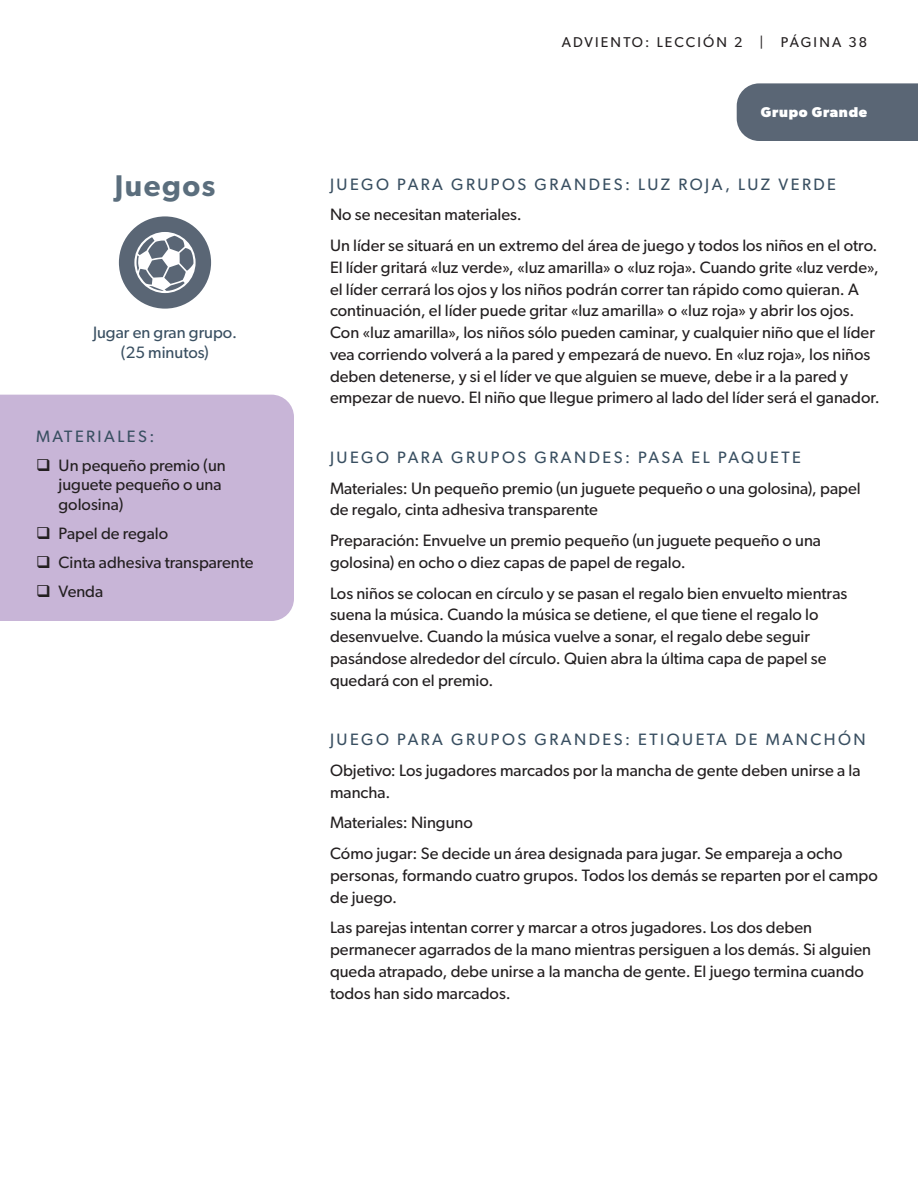
<style>
.page{position:relative;width:918px;height:1188px;background:#fff}
.page>*{position:absolute;margin:0;border:0;box-sizing:border-box;transform-origin:0 0}
.t1{font:600 30px "Gibson";letter-spacing:.05em;color:#5b6e7d}
.t2{font:16.5px/21.8px "Gibson";color:#231f20}
.subtitle{font:16.5px "Gibson";letter-spacing:.15em;color:#394f61}
.subtitle-2{font:16.5px/19.8px "Gibson";color:#394f61;text-align:center}
.t3{font:14.25px "Gibson";letter-spacing:.15em;color:#231f20}
.t4{font:700 14.25px "Gibson";letter-spacing:.05em;color:#fff}
</style>
<div class="page">
<div style="left:737px;top:83px;width:181px;height:58px;background:#5a6675"></div>
<div style="left:119px;top:216px;width:92px;height:93px;background:#5a6675;border-radius:50%"></div>
<svg style="left:134px;top:232px;width:62px;height:61px"></svg>
<div style="left:0;top:395px;width:294px;height:226px;background:#c8b5d7"></div>
<h1 class="t1" style="left:115px;top:168px;width:102px">Juegos</h1>
<p class="subtitle-2" style="left:93px;top:323px;width:145px">Jugar en gran grupo. (25 minutos)</p>
<p class="subtitle" style="left:36px;top:426px;width:120px">MATERIALES:</p>
<p class="t2" style="left:58px;top:455px;width:169px;line-height:19.8px;text-indent:-22px">❑ Un pequeño premio (un juguete pequeño o una golosina)</p>
<p class="t2" style="left:36px;top:522px;width:134px">❑ Papel de regalo</p>
<p class="t2" style="left:36px;top:551px;width:219px">❑ Cinta adhesiva transparente</p>
<p class="t2" style="left:36px;top:580px;width:69px">❑ Venda</p>
<p class="t3" style="left:562px;top:34px;width:307px">ADVIENTO: LECCIÓN 2 | PÁGINA 38</p>
<p class="t4" style="left:761px;top:104px;width:108px">Grupo Grande</p>
<p class="subtitle" style="left:330px;top:174px;width:507px">JUEGO PARA GRUPOS GRANDES: LUZ ROJA, LUZ VERDE</p>
<p class="t2" style="left:330px;top:204px;width:193px">No se necesitan materiales.</p>
<p class="t2" style="left:330px;top:234px;width:551px">Un líder se situará en un extremo del área de juego y todos los niños en el otro.<br>El líder gritará «luz verde», «luz amarilla» o «luz roja». Cuando grite «luz verde», el líder cerrará los ojos y los niños podrán correr tan rápido como quieran. A continuación, el líder puede gritar «luz amarilla» o «luz roja» y abrir los ojos.<br>Con «luz amarilla», los niños sólo pueden caminar, y cualquier niño que el líder vea corriendo volverá a la pared y empezará de nuevo. En «luz roja», los niños deben detenerse, y si el líder ve que alguien se mueve, debe ir a la pared y empezar de nuevo. El niño que llegue primero al lado del líder será el ganador.</p>
<p class="subtitle" style="left:330px;top:447px;width:472px">JUEGO PARA GRUPOS GRANDES: PASA EL PAQUETE</p>
<p class="t2" style="left:330px;top:477px;width:532px">Materiales: Un pequeño premio (un juguete pequeño o una golosina), papel de regalo, cinta adhesiva transparente</p>
<p class="t2" style="left:330px;top:529px;width:493px">Preparación: Envuelve un premio pequeño (un juguete pequeño o una golosina) en ocho o diez capas de papel de regalo.</p>
<p class="t2" style="left:330px;top:582px;width:519px">Los niños se colocan en círculo y se pasan el regalo bien envuelto mientras suena la música. Cuando la música se detiene, el que tiene el regalo lo desenvuelve. Cuando la música vuelve a sonar, el regalo debe seguir pasándose alrededor del círculo. Quien abra la última capa de papel se quedará con el premio.</p>
<p class="subtitle" style="left:330px;top:730px;width:537px">JUEGO PARA GRUPOS GRANDES: ETIQUETA DE MANCHÓN</p>
<p class="t2" style="left:330px;top:759px;width:532px">Objetivo: Los jugadores marcados por la mancha de gente deben unirse a la mancha.</p>
<p class="t2" style="left:330px;top:812px;width:144px">Materiales: Ninguno</p>
<p class="t2" style="left:330px;top:842px;width:549px">Cómo jugar: Se decide un área designada para jugar. Se empareja a ocho personas, formando cuatro grupos. Todos los demás se reparten por el campo de juego.</p>
<p class="t2" style="left:330px;top:917px;width:543px">Las parejas intentan correr y marcar a otros jugadores. Los dos deben permanecer agarrados de la mano mientras persiguen a los demás. Si alguien queda atrapado, debe unirse a la mancha de gente. El juego termina cuando todos han sido marcados.</p>
</div>
